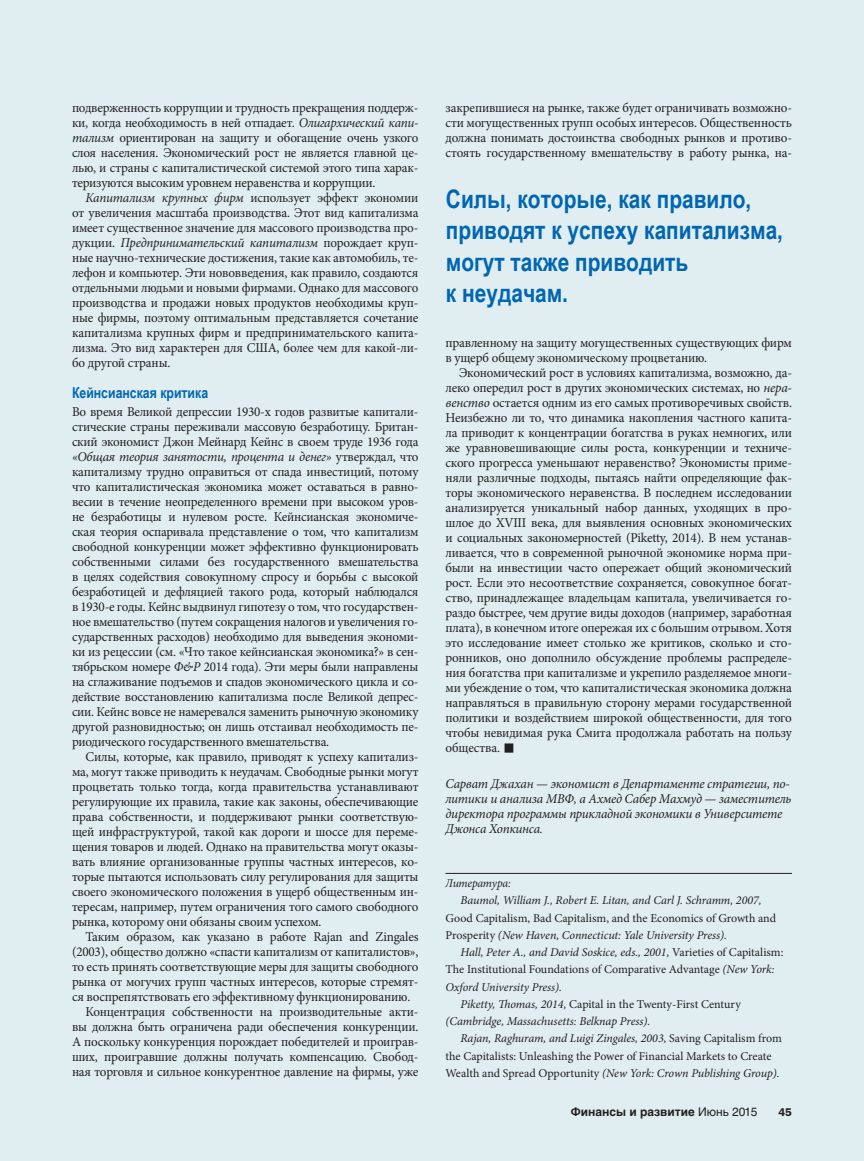
<style>
.page{position:relative;width:864px;height:1161px;background:#e0eef1}
.page>*{position:absolute;margin:0;border:0;box-sizing:border-box;transform-origin:0 0}
.t1{font:600 31.5px "Minion Pro";color:#231f20}
.t2{font:700 25.5px/31.5px "Arial Narrow";color:#0066b3}
.t3{font:700 15px "Arial Narrow";color:#0066b3}
.t4{font:13.5px/15px "Minion Pro";letter-spacing:-.015em;color:#231f20;text-align:justify}
.t5{font:italic 13.5px/15px "Minion Pro";letter-spacing:-.015em;color:#231f20}
.t6{font:italic 12px/17.2px "Minion Pro";letter-spacing:-.01em;color:#231f20}
.t7{font:12px/17.2px "Minion Pro";letter-spacing:-.005em;color:#231f20}
.t8{font:700 12px "Helvetica Cyr";color:#231f20}
.t9{font:600 11.25px "ITC Franklin Gothic Std";color:#231f20}
.s1{font-style:italic}
.s2{font-style:normal}
.s3{font-family:"Helvetica Cyr Upright";font-weight:400}
</style>
<div class="page">
<hr style="left:446px;top:873px;width:346px;height:1px;background:#231f20">
<p class="t4" style="left:72px;top:100px;width:348px">подверженность коррупции и трудность прекращения поддерж&shy;ки, когда необходимость в ней отпадает. <span class="s1">Олигархический капи&shy;тализм</span> ориентирован на защиту и обогащение очень узкого слоя населения. Экономический рост не является главной це&shy;лью, и страны с капиталистической системой этого типа харак&shy;теризуются высоким уровнем неравенства и коррупции.</p>
<p class="t4" style="left:72px;top:190px;width:348px;text-indent:14px"><span class="s1">Капитализм крупных фирм</span> использует эффект экономии от увеличения масштаба производства. Этот вид капитализма имеет существенное значение для массового производства про&shy;дукции. <span class="s1">Предпринимательский капитализм</span> порождает круп&shy;ные научно-технические достижения, такие как автомобиль, те&shy;лефон и компьютер. Эти нововведения, как правило, создаются отдельными людьми и новыми фирмами. Однако для массового производства и продажи новых продуктов необходимы круп&shy;ные фирмы, поэтому оптимальным представляется сочетание капитализма крупных фирм и предпринимательского капита&shy;лизма. Это вид характерен для США, более чем для какой-ли&shy;бо другой страны.</p>
<p class="t3" style="left:72px;top:382px;width:138px">Кейнсианская критика</p>
<p class="t4" style="left:72px;top:405px;width:348px">Во время Великой депрессии 1930-х годов развитые капитали&shy;стические страны переживали массовую безработицу. Британ&shy;ский экономист Джон Мейнард Кейнс в своем труде 1936 года <span class="s1">«Общая теория занятости, процента и денег»</span> утверждал, что капитализму трудно оправиться от спада инвестиций, потому что капиталистическая экономика может оставаться в равно&shy;весии в течение неопределенного времени при высоком уров&shy;не безработицы и нулевом росте. Кейнсианская экономиче&shy;ская теория оспаривала представление о том, что капитализм свободной конкуренции может эффективно функционировать собственными силами без государственного вмешательства в целях содействия совокупному спросу и борьбы с высокой безработицей и дефляцией такого рода, который наблюдался в 1930-е годы. Кейнс выдвинул гипотезу о том, что государствен&shy;ное вмешательство (путем сокращения налогов и увеличения го&shy;сударственных расходов) необходимо для выведения экономи&shy;ки из рецессии (см. «Что такое кейнсианская экономика?» в сен&shy;тябрьском номере <span class="s1">Ф&amp;Р</span> 2014 года). Эти меры были направлены на сглаживание подъемов и спадов экономического цикла и со&shy;действие восстановлению капитализма после Великой депрес&shy;сии. Кейнс вовсе не намеревался заменить рыночную экономику другой разновидностью; он лишь отстаивал необходимость пе&shy;риодического государственного вмешательства.</p>
<p class="t4" style="left:72px;top:750px;width:348px;text-indent:14px">Силы, которые, как правило, приводят к успеху капитализ&shy;ма, могут также приводить к неудачам. Свободные рынки могут процветать только тогда, когда правительства устанавливают регулирующие их правила, такие как законы, обеспечивающие права собственности, и поддерживают рынки соответствую&shy;щей инфраструктурой, такой как дороги и шоссе для переме&shy;щения товаров и людей. Однако на правительства могут оказы&shy;вать влияние организованные группы частных интересов, ко&shy;торые пытаются использовать силу регулирования для защиты своего экономического положения в ущерб общественным ин&shy;тересам, например, путем ограничения того самого свободного рынка, которому они обязаны своим успехом.</p>
<p class="t4" style="left:86px;top:930px;width:335px">Таким образом, как указано в работе Rajan and Zingales</p>
<p class="t4" style="left:72px;top:945px;width:348px">(2003), общество должно «спасти капитализм от капиталистов»,</p>
<p class="t4" style="left:72px;top:960px;width:348px">то есть принять соответствующие меры для защиты свободного</p>
<p class="t4" style="left:72px;top:975px;width:348px">рынка от могучих групп частных интересов, которые стремят-</p>
<p class="t4" style="left:72px;top:990px;width:340px">ся воспрепятствовать его эффективному функционированию.</p>
<p class="t4" style="left:86px;top:1005px;width:334px">Концентрация собственности на производительные акти-</p>
<p class="t4" style="left:72px;top:1020px;width:348px">вы должна быть ограничена ради обеспечения конкуренции.</p>
<p class="t4" style="left:72px;top:1035px;width:348px">А поскольку конкуренция порождает победителей и проиграв-</p>
<p class="t4" style="left:72px;top:1050px;width:348px">ших, проигравшие должны получать компенсацию. Свобод-</p>
<p class="t4" style="left:72px;top:1065px;width:348px">ная торговля и сильное конкурентное давление на фирмы, уже</p>
<p class="t4" style="left:446px;top:100px;width:348px">закрепившиеся на рынке, также будет ограничивать возможно&shy;сти могущественных групп особых интересов. Общественность должна понимать достоинства свободных рынков и противо&shy;стоять государственному вмешательству в работу рынка, на-</p>
<h2 class="t2" style="left:446px;top:182px;width:339px">Силы, которые, как правило, приводят к успеху капитализма, могут также приводить<br>к неудачам.</h2>
<p class="t4" style="left:446px;top:336px;width:348px">правленному на защиту могущественных существующих фирм в ущерб общему экономическому процветанию.</p>
<p class="t4" style="left:446px;top:366px;width:348px;text-indent:14px">Экономический рост в условиях капитализма, возможно, да&shy;леко опередил рост в других экономических системах, но <span class="s1">нера&shy;венство</span> остается одним из его самых противоречивых свойств.<br>Неизбежно ли то, что динамика накопления частного капита&shy;ла приводит к концентрации богатства в руках немногих, или же уравновешивающие силы роста, конкуренции и техниче&shy;ского прогресса уменьшают неравенство? Экономисты приме&shy;няли различные подходы, пытаясь найти определяющие фак&shy;торы экономического неравенства. В последнем исследовании анализируется уникальный набор данных, уходящих в про&shy;шлое до XVIII века, для выявления основных экономических и социальных закономерностей (Piketty, 2014). В нем устанав&shy;ливается, что в современной рыночной экономике норма при&shy;были на инвестиции часто опережает общий экономический рост. Если это несоответствие сохраняется, совокупное богат&shy;ство, принадлежащее владельцам капитала, увеличивается го&shy;раздо быстрее, чем другие виды доходов (например, заработная плата), в конечном итоге опережая их с большим отрывом. Хотя это исследование имеет столько же критиков, сколько и сто&shy;ронников, оно дополнило обсуждение проблемы распределе&shy;ния богатства при капитализме и укрепило разделяемое многи&shy;ми убеждение о том, что капиталистическая экономика должна направляться в правильную сторону мерами государственной политики и воздействием широкой общественности, для того чтобы невидимая рука Смита продолжала работать на пользу общества.</p>
<h1 class="t1" style="left:503px;top:724px;width:14px">■</h1>
<p class="t5" style="left:446px;top:776px;width:348px">Сарват Джахан — экономист в Департаменте стратегии, по&shy;литики и анализа МВФ, а Ахмед Сабер Махмуд — заместитель директора программы прикладной экономики в Университете Джонса Хопкинса.</p>
<p class="t6" style="left:460px;top:875px;width:303px;text-indent:-15px">Литература:<br>Baumol, William J., Robert E. Litan, and Carl J. Schramm, 2007,</p>
<p class="t7" style="left:446px;top:909px;width:332px">Good Capitalism, Bad Capitalism, and the Economics of Growth and<br>Prosperity <span class="s1">(New Haven, Connecticut: Yale University Press).</span></p>
<p class="t6" style="left:460px;top:944px;width:325px">Hall, Peter A., and David Soskice, eds., 2001, <span class="s2">Varieties of Capitalism:</span></p>
<p class="t7" style="left:446px;top:961px;width:331px">The Institutional Foundations of Comparative Advantage <span class="s1">(New York:</span></p>
<p class="t6" style="left:446px;top:978px;width:118px">Oxford University Press).</p>
<p class="t7" style="left:460px;top:995px;width:282px"><span class="s1">Piketty, Thomas, 2014,</span> Capital in the Twenty-First Century</p>
<p class="t6" style="left:446px;top:1013px;width:206px">(Cambridge, Massachusetts: Belknap Press).</p>
<p class="t6" style="left:460px;top:1030px;width:323px">Rajan, Raghuram, and Luigi Zingales, 2003, <span class="s2">Saving Capitalism from</span></p>
<p class="t7" style="left:446px;top:1047px;width:328px">the Capitalists: Unleashing the Power of Financial Markets to Create</p>
<p class="t6" style="left:446px;top:1064px;width:336px"><span class="s2">Wealth and Spread Opportunity</span> (New York: Crown Publishing Group).</p>
<p class="t8" style="left:571px;top:1105px;width:188px">Финансы и развитие <span class="s3">Июнь 2015</span></p>
<p class="t9" style="left:779px;top:1106px;width:15px">45</p>
</div>
